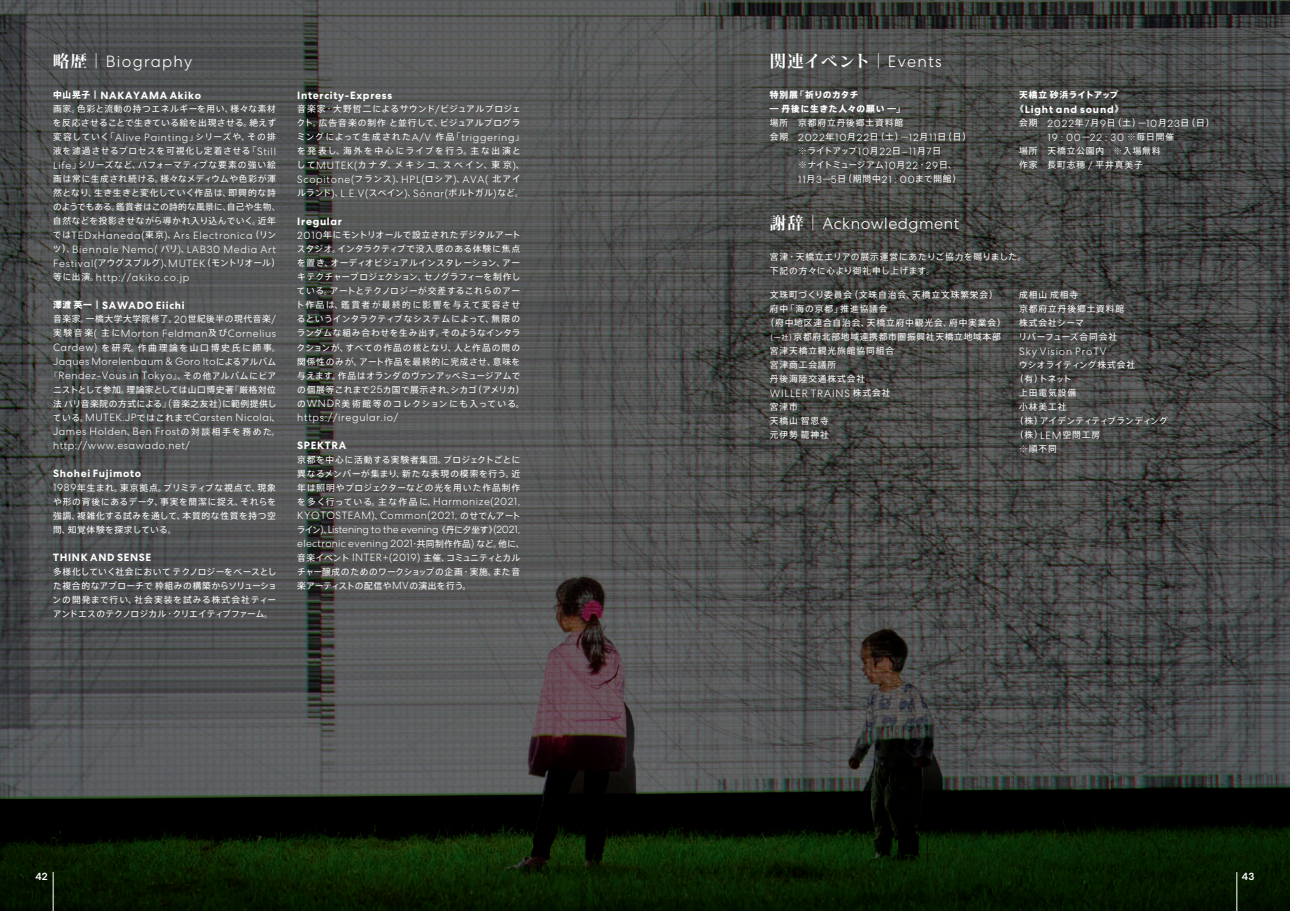
<style>
.page{position:relative;width:1290px;height:911px;background:#fff}
.page>*{position:absolute;margin:0;border:0;box-sizing:border-box;transform-origin:0 0}
.t1{font:300 16.25px "Centra No 2";letter-spacing:.03em;color:#fff}
.t2{font:16.25px "TP Min Std N C Hi B";letter-spacing:.045em;color:#fff}
.t3{font:300 16.25px "Centra No 2";letter-spacing:.08em;color:#fff}
.t4{font:300 10.5px/14px "Centra No 2";letter-spacing:.05em;color:#fff}
.t5{font:300 10.5px/14px "Centra No 2";letter-spacing:.025em;color:#fff}
.t6{font:700 10.5px "Centra No 2";letter-spacing:.065em;color:#fff}
.t7{font:300 10.5px/14px "Centra No 2";letter-spacing:.03em;color:#fff;text-align:center}
.t8{font:300 10.5px "Centra No 2";letter-spacing:.085em;color:#fff}
.t9{font:700 10.5px "Centra No 2";letter-spacing:.085em;color:#fff}
.t10{font:500 10.5px "Centra No 2";color:#fff}
.t11{font:8.75px/14px "Axis Std";letter-spacing:.07em;color:#fff}
.t12{font:8.75px/14px "Axis Std";letter-spacing:.1em;color:#fff}
.t13{font:8.75px/14px "Axis Std";letter-spacing:.11em;color:#fff}
.t14{font:8.75px "Axis Std";letter-spacing:-.005em;color:#fff}
.t15{font:8.75px "Axis Std";letter-spacing:.01em;color:#fff}
.t16{font:8.75px "Axis Std";letter-spacing:.2em;color:#fff}
.t17{font:800 8.75px/14px "Axis Std";letter-spacing:.09em;color:#fff}
.t18{font:8.75px "Axis Std";letter-spacing:-.035em;color:#fff}
.t19{font:8.75px "Axis Std";letter-spacing:.02em;color:#fff}
.t20{font:800 8.75px "Axis Std";letter-spacing:.025em;color:#fff}
.s1{font-family:"TP Min Std N C Hi B";font-weight:400}
.s2{font-family:"Axis Std";font-weight:800;font-size:8.75px}
.s3{font-family:"Centra No 2";font-weight:300;font-size:10.5px}
.s4{font-family:"Axis Std";font-weight:400;font-size:8.75px}
.s5{font-family:"Centra No 2";font-weight:300}
.s6{font-size:7px}
</style>
<div class="page">
<img style="left:0;top:0;width:1290px;height:911px">
<hr style="left:53px;top:872px;width:1px;height:39px;background:#fff">
<hr style="left:1236px;top:872px;width:1px;height:39px;background:#fff">
<h1 class="t3" style="left:53px;top:52px;width:141px"><span class="s1">略歴｜</span>Biography</h1>
<p class="t6" style="left:53px;top:89px;width:149px"><span class="s2">中山晃子｜</span>NAKAYAMA Akiko</p>
<p class="t11" style="left:53px;top:101px;width:229px">画家。色彩と流動の持つエネルギーを用い、様々な素材を反応させることで生きている絵を出現させる。絶えず変容していく「<span class="s3">Alive Painting</span>」シリーズや、その排液を濾過させるプロセスを可視化し定着させる「<span class="s3">Still<br>Life</span>」シリーズなど、パフォーマティブな要素の強い絵画は常に生成され続ける。様々なメディウムや色彩が渾然となり、生き生きと変化していく作品は、即興的な詩のようでもある。鑑賞者はこの詩的な風景に、自己や生物、自然などを投影させながら導かれ入り込んでいく。近年</p>
<p class="t4" style="left:53px;top:228px;width:225px"><span class="s4">では</span>TEDxHaneda(<span class="s4">東京</span>)<span class="s4">、</span>Ars Electronica<span class="s4">（リンツ）、</span>Biennale Nemo( <span class="s4">パリ</span>)<span class="s4">、</span>LAB30 Media Art</p>
<p class="t14" style="left:53px;top:257px;width:229px"><span class="s3">Festival(</span>アウグスブルグ<span class="s3">)</span>、<span class="s3">MUTEK</span>（モントリオール）</p>
<p class="t4" style="left:53px;top:270px;width:138px"><span class="s4">等に出演。</span>http://akiko.co.jp</p>
<p class="t6" style="left:53px;top:299px;width:133px"><span class="s2">澤渡英一｜</span>SAWADO Eiichi</p>
<p class="t11" style="left:53px;top:311px;width:224px">音楽家。一橋大学大学院修了。<span class="s3">20</span>世紀後半の現代音楽 <span class="s3">/</span></p>
<p class="t4" style="left:53px;top:326px;width:224px"><span class="s4">実験音楽</span>( <span class="s4">主に</span>Morton Feldman<span class="s4">及び</span>Cornelius</p>
<p class="t16" style="left:53px;top:341px;width:229px"><span class="s3">Cardew)</span> を研究。作曲理論を山口博史氏に師事。</p>
<p class="t7" style="left:49px;top:354px;width:229px">Jaques Morelenbaum &amp; Goro Ito<span class="s4">によるアルバム『</span>Rendez-Vous in Tokyo<span class="s4">』、その他アルバムにピア</span></p>
<p class="t11" style="left:53px;top:381px;width:225px">ニストとして参加。理論家としては山口博史著『厳格対位法パリ音楽院の方式による』<span class="s3">(</span>音楽之友社<span class="s3">)</span>に範例提供し</p>
<p class="t4" style="left:53px;top:410px;width:229px;text-align:justify"><span class="s4">ている。</span>MUTEK.JP<span class="s4">ではこれまで</span>Carsten Nicolai<span class="s4">、</span>James Holden<span class="s4">、</span>Ben Frost<span class="s4">の対談相手を務めた。</span>http://www.esawado.net/</p>
<p class="t6" style="left:53px;top:467px;width:90px">Shohei Fujimoto</p>
<p class="t11" style="left:53px;top:479px;width:225px;text-align:justify"><span class="s3">1989</span>年生まれ。東京拠点。プリミティブな視点で、現象や形の背後にあるデータ、事実を簡潔に捉え、それらを強調、複雑化する試みを通して、本質的な性質を持つ空間、知覚体験を探求している。</p>
<p class="t6" style="left:53px;top:551px;width:99px">THINK AND SENSE</p>
<p class="t11" style="left:53px;top:563px;width:226px;text-align:justify">多様化していく社会においてテクノロジーをベースとした複合的なアプローチで枠組みの構築からソリューションの開発まで行い、社会実装を試みる株式会社ティーアンドエスのテクノロジカル・クリエイティブファーム。</p>
<p class="t6" style="left:297px;top:89px;width:96px">Intercity-Express</p>
<p class="t13" style="left:297px;top:101px;width:229px">音楽家・大野哲二によるサウンド<span class="s3">/</span>ビジュアルプロジェクト。広告音楽の制作と並行して、ビジュアルプログラミングによって生成された<span class="s3">A/V</span> 作品「<span class="s3">triggering</span>」を発表し、海外を中心にライブを行う。主な出演として<span class="s3">MUTEK(</span>カナダ、メキシコ、スペイン、東京<span class="s3">)</span>、</p>
<p class="t4" style="left:297px;top:172px;width:225px">Scopitone(<span class="s4">フランス</span>)<span class="s4">、</span>HPL(<span class="s4">ロシア</span>)<span class="s4">、</span>AVA( <span class="s4">北アイ</span></p>
<p class="t15" style="left:297px;top:187px;width:228px">ルランド<span class="s3">)</span>、<span class="s3">L.E.V(</span>スペイン<span class="s3">)</span>、<span class="s3">Sónar(</span>ポルトガル<span class="s3">)</span>など。</p>
<p class="t6" style="left:297px;top:215px;width:46px">Iregular</p>
<p class="t11" style="left:296px;top:227px;width:230px"><span class="s3">2010</span>年にモントリオールで設立されたデジタルアートスタジオ。インタラクティブで没入感のある体験に焦点を置き、オーディオビジュアルインスタレーション、アーキテクチャープロジェクション、セノグラフィーを制作している。アートとテクノロジーが交差するこれらのアート作品は、鑑賞者が最終的に影響を与えて変容させるというインタラクティブなシステムによって、無限のランダムな組み合わせを生み出す。そのようなインタラクションが、すべての作品の核となり、人と作品の間の関係性のみが、アート作品を最終的に完成させ、意味を与えます。作品はオランダのヴァンアッべミュージアムでの個展等これまで<span class="s3">25</span>カ国で展示され、シカゴ（アメリカ）の<span class="s3">WNDR</span>美術館等のコレクションにも入っている。</p>
<p class="t4" style="left:297px;top:410px;width:103px">https://iregular.io/</p>
<p class="t6" style="left:297px;top:439px;width:50px">SPEKTRA</p>
<p class="t11" style="left:297px;top:451px;width:225px;text-align:justify">京都を中心に活動する実験者集団。プロジェクトごとに異なるメンバーが集まり、新たな表現の模索を行う。近年は照明やプロジェクターなどの光を用いた作品制作を多く行っている。主な作品に、<span class="s3">Harmonize(2021,</span></p>
<p class="t5" style="left:297px;top:508px;width:229px">KYOTOSTEAM)<span class="s4">、</span>Common(2021, <span class="s4">のせでんアートライン</span>)<span class="s4">、</span>Listening to the evening <span class="s4">《丹に夕坐す》</span>(2021, electronic evening 2021<span class="s4">・共同制作作品</span>) <span class="s4">など。他に、</span></p>
<p class="t11" style="left:297px;top:549px;width:224px;text-align:justify">音楽イベント <span class="s3">INTER+(2019)</span> 主催、コミュニティとカルチャー醸成のためのワークショップの企画・実施、また音楽アーティストの配信や<span class="s3">MV</span>の演出を行う。</p>
<h1 class="t2" style="left:770px;top:50px;width:173px">関連イベント｜<span class="s5">Events</span></h1>
<p class="t17" style="left:770px;top:88px;width:137px">特別展「祈りのカタチ<br>― 丹後に生きた人々の願い ―」</p>
<p class="t12" style="left:770px;top:115px;width:135px">場所 京都府立丹後郷土資料館</p>
<p class="t11" style="left:770px;top:129px;width:203px">会期 <span class="s3">2022</span>年<span class="s3">10</span>月<span class="s3">22</span>日（土）̶<span class="s3">12</span>月<span class="s3">11</span>日（日）</p>
<p class="t11" style="left:798px;top:143px;width:144px">※ライトアップ<span class="s3">10</span>月<span class="s3">22</span>日<span class="s3">–11</span>月<span class="s3">7</span>日</p>
<p class="t18" style="left:798px;top:159px;width:160px">※ナイトミュージアム<span class="s3">10</span>月<span class="s3">22</span>・<span class="s3">29</span>日、</p>
<p class="t11" style="left:798px;top:171px;width:165px"><span class="s3">11</span>月<span class="s3">3</span>̶<span class="s3">5</span>日（期間中<span class="s3">21 : 00</span>まで開館）</p>
<h1 class="t1" style="left:770px;top:214px;width:191px"><span class="s1">謝辞｜</span>Acknowledgment</h1>
<p class="t20" style="left:1019px;top:88px;width:101px">天橋立砂浜ライトアップ</p>
<p class="t9" style="left:1015px;top:103px;width:110px"><span class="s2">《</span>Light and sound<span class="s2">》</span></p>
<p class="t11" style="left:1019px;top:115px;width:197px">会期 <span class="s3">2022</span>年<span class="s3">7</span>月<span class="s3">9</span>日（土）̶<span class="s3">10</span>月<span class="s3">23</span>日（日）</p>
<p class="t4" style="left:1047px;top:130px;width:128px">19 : 00<span class="s4">̶</span>22 : 30 <span class="s4">※毎日開催</span></p>
<p class="t12" style="left:1019px;top:143px;width:143px">場所 天橋立公園内　※入場無料作家 長町志穂 <span class="s3">/</span> 平井真美子</p>
<p class="t11" style="left:770px;top:249px;width:258px">宮津・天橋立エリアの展示運営にあたりご協力を賜りました。下記の方々に心より御礼申し上げます。</p>
<p class="t12" style="left:1018px;top:287px;width:107px">成相山成相寺<br>京都府立丹後郷土資料館株式会社シーマ<br>リバーフューズ合同会社</p>
<p class="t8" style="left:1019px;top:345px;width:89px">Sky Vision ProTV</p>
<p class="t19" style="left:1019px;top:358px;width:118px">ウシオライティング株式会社</p>
<p class="t11" style="left:1015px;top:371px;width:58px">（有）トネット</p>
<p class="t11" style="left:1019px;top:385px;width:58px">上田電気設備</p>
<p class="t11" style="left:1019px;top:399px;width:49px">小林美工社</p>
<p class="t14" style="left:1015px;top:414px;width:154px">（株）アイデンティティブランディング</p>
<p class="t11" style="left:1015px;top:427px;width:87px">（株）<span class="s3">LEM</span>空間工房</p>
<p class="t11" style="left:1019px;top:441px;width:39px">※順不同</p>
<p class="t12" style="left:770px;top:287px;width:230px">文珠町づくり委員会（文珠自治会、天橋立文珠繁栄会）</p>
<p class="t12" style="left:770px;top:301px;width:119px">府中「海の京都」推進協議会</p>
<p class="t12" style="left:765px;top:315px;width:242px">（府中地区連合自治会、天橋立府中観光会、府中実業会）</p>
<p class="t11" style="left:766px;top:329px;width:236px"><span class="s6">（一社）</span>京都府北部地域連携都市圏振興社天橋立地域本部</p>
<p class="t12" style="left:770px;top:343px;width:126px">宮津天橋立観光旅館協同組合</p>
<p class="t12" style="left:770px;top:357px;width:68px">宮津商工会議所</p>
<p class="t12" style="left:770px;top:371px;width:97px">丹後海陸交通株式会社</p>
<p class="t8" style="left:770px;top:387px;width:122px">WILLER TRAINS <span class="s4">株式会社</span></p>
<p class="t12" style="left:770px;top:399px;width:60px">宮津市<br>天橋山智恩寺元伊勢籠神社</p>
<p class="t10" style="left:35px;top:870px;width:14px">42</p>
<p class="t10" style="left:1242px;top:870px;width:14px">43</p>
</div>
